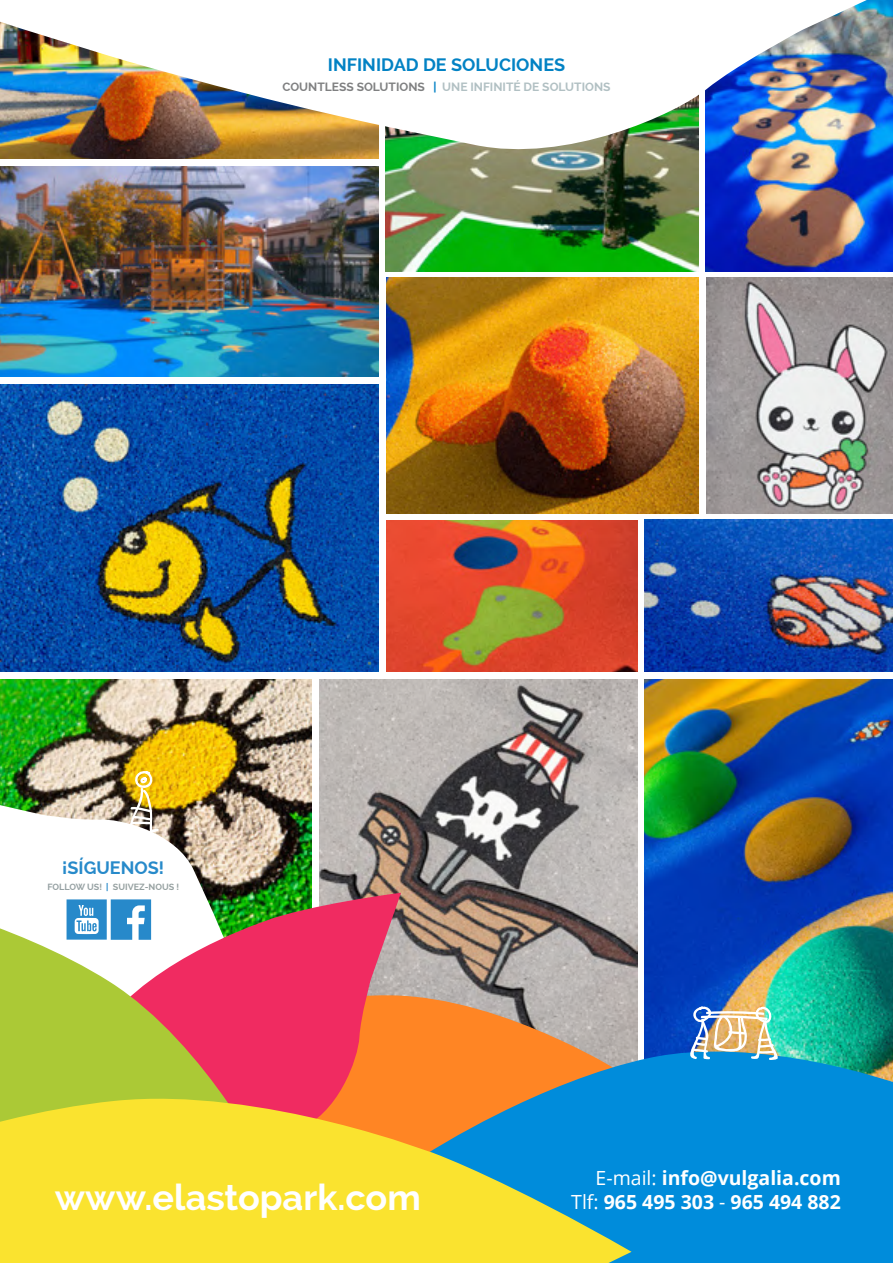
<style>
.page{position:relative;width:893px;height:1263px;background:#fff}
.page>*{position:absolute;margin:0;border:0;box-sizing:border-box;transform-origin:0 0}
.t1{font:700 36px "Raleway";color:#fff}
.t2{font:700 19.5px "Open Sans";color:#fff}
.t3{font:700 18px "Raleway";color:#0282c4}
.t4{font:700 18px "Raleway";color:#278aca}
.t5{font:700 12px "Raleway";color:#b1c0c3}
.t6{font:700 9px "Raleway";color:#96a1a1}
.s1{color:#7f8081}
.s2{color:#0582c5}
.s3{color:#96a1a3}
.s4{color:#278aca}
.s5{font-weight:400}
</style>
<div class="page">
<img style="left:645px;top:679px;width:248px;height:355px">
<img style="left:645px;top:519px;width:248px;height:153px">
<img style="left:320px;top:679px;width:317px;height:315px">
<img style="left:0;top:679px;width:311px;height:206px">
<img style="left:386px;top:278px;width:312px;height:236px">
<img style="left:385px;top:164px;width:313px;height:107px">
<img style="left:706px;top:164px;width:187px;height:107px">
<img style="left:0;top:167px;width:378px;height:210px">
<img style="left:0;top:795px;width:287px;height:90px">
<svg style="left:401px;top:994px;width:362px;height:40px;background:#a98f87"></svg>
<svg style="left:333px;top:893px;width:68px;height:193px;background:#e9595a"></svg>
<svg style="left:0;top:885px;width:333px;height:201px"></svg>
<svg style="left:397px;top:1034px;width:496px;height:229px;background:#2b8cbb"></svg>
<svg style="left:129px;top:770px;width:30px;height:63px"></svg>
<img style="left:689px;top:1005px;width:89px;height:55px">
<img style="left:0;top:0;width:893px;height:164px">
<svg style="left:0;top:1086px;width:631px;height:177px;background:#cdc74c"></svg>
<svg style="left:67px;top:899px;width:84px;height:41px"></svg>
<img style="left:0;top:384px;width:378px;height:288px">
<img style="left:707px;top:278px;width:186px;height:236px">
<img style="left:386px;top:520px;width:251px;height:152px">
<p class="t3" style="left:328px;top:54px;width:239px">INFINIDAD DE SOLUCIONES</p>
<p class="t5" style="left:282px;top:79px;width:330px"><span class="s1">COUNTLESS SOLUTIONS</span> <span class="s2">|</span> UNE INFINITÉ DE SOLUTIONS</p>
<p class="t4" style="left:62px;top:857px;width:103px">¡SÍGUENOS!</p>
<p class="t6" style="left:47px;top:881px;width:133px"><span class="s3">FOLLOW US!</span> <span class="s4">|</span> SUIVEZ-NOUS !</p>
<p class="t2" style="left:596px;top:1164px;width:247px"><span class="s5">E-mail:</span> info@vulgalia.com</p>
<h1 class="t1" style="left:55px;top:1177px;width:367px">www.elastopark.com</h1>
<p class="t2" style="left:571px;top:1188px;width:271px"><span class="s5">Tlf:</span> 965 495 303 <span class="s5">-</span> 965 494 882</p>
</div>
